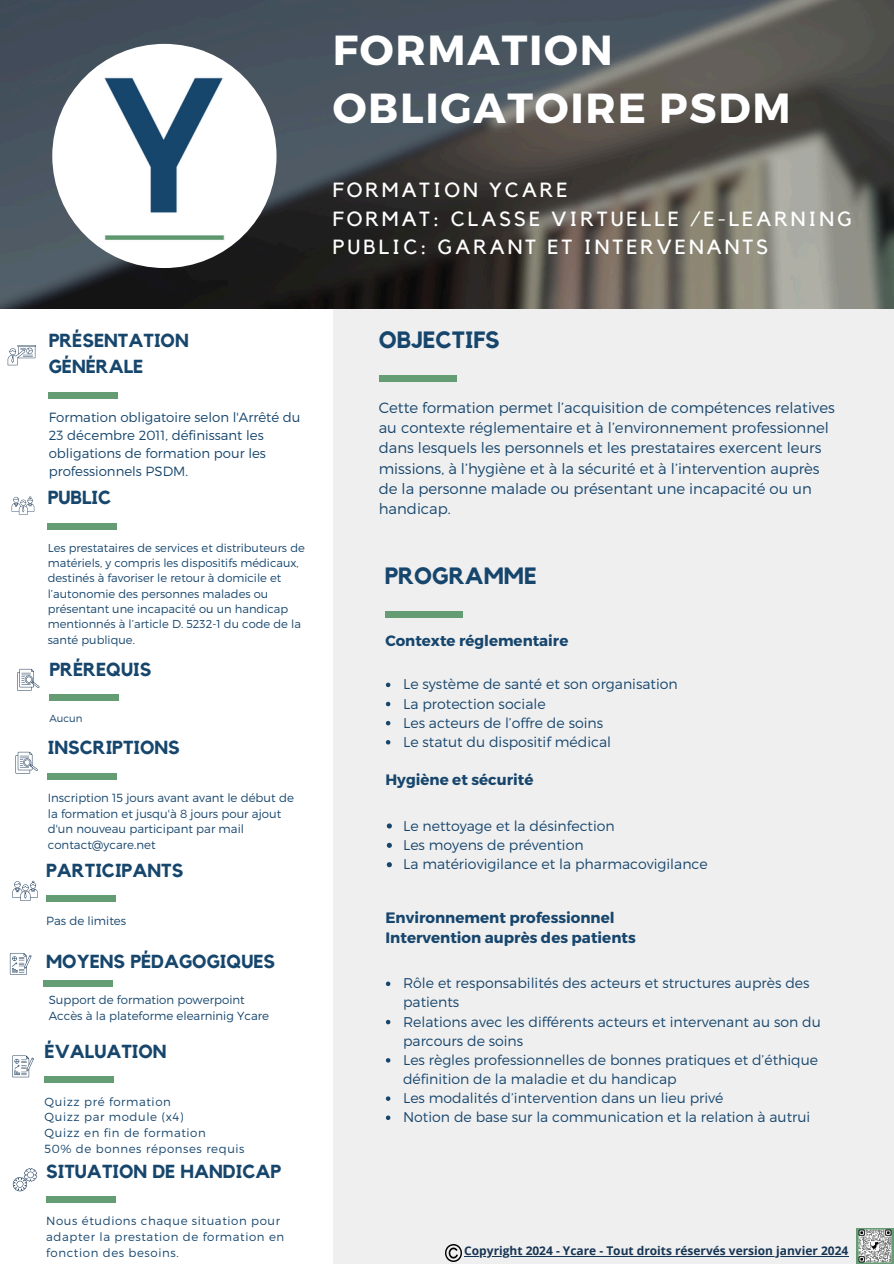
<style>
.page{position:relative;width:894px;height:1264px;background:#fff}
.page>*{position:absolute;margin:0;border:0;box-sizing:border-box;transform-origin:0 0}
.t1{font:700 42px/58.5px "Montserrat";letter-spacing:.04em;color:#fff}
.t2{font:700 23.55px "Kollektif";color:#17466d}
.t3{font:20.4px/28.5px "Kollektif";letter-spacing:.145em;color:#fff}
.t4{font:700 18.75px/26px "Kollektif";color:#17466d}
.t5{font:700 15px/20.4px "Montserrat";color:#17466d}
.t6{font:300 14.85px/20.2px "Montserrat";color:#17466d}
.t7{font:300 14.1px/19.2px "Montserrat";color:#17466d}
.t8{font:300 13.35px/17.7px "Montserrat";color:#17466d}
.t9{font:700 12px "Open Sans";color:#173554}
.t10{font:300 11.7px/15.6px "Montserrat";color:#17466d}
.t11{font:300 11.7px/15.6px "Montserrat";letter-spacing:.05em;color:#17466d}
.t12{font:300 11.4px/15.3px "Montserrat";color:#17466d}
.t13{font:300 10.2px "Montserrat";color:#17466d}
</style>
<div class="page">
<div style="left:332px;top:308px;width:561px;height:955px;background:#efefef"></div>
<img style="left:0;top:0;width:893px;height:308px">
<img style="left:52px;top:44px;width:224px;height:224px;border-radius:50%">
<div style="left:49px;top:392px;width:69px;height:6px;background:#649c74"></div>
<div style="left:378px;top:375px;width:78px;height:7px;background:#649c74"></div>
<svg style="left:386px;top:823px;width:6px;height:5px"></svg>
<svg style="left:386px;top:842px;width:6px;height:5px"></svg>
<svg style="left:386px;top:862px;width:6px;height:5px"></svg>
<div style="left:48px;top:523px;width:69px;height:6px;background:#649c74"></div>
<svg style="left:8px;top:345px;width:28px;height:20px"></svg>
<svg style="left:12px;top:496px;width:22px;height:18px"></svg>
<div style="left:49px;top:694px;width:69px;height:6px;background:#649c74"></div>
<svg style="left:17px;top:669px;width:22px;height:21px"></svg>
<div style="left:48px;top:773px;width:69px;height:6px;background:#649c74"></div>
<svg style="left:15px;top:751px;width:23px;height:22px"></svg>
<div style="left:46px;top:895px;width:69px;height:6px;background:#649c74"></div>
<svg style="left:12px;top:880px;width:26px;height:21px"></svg>
<div style="left:384px;top:611px;width:78px;height:7px;background:#649c74"></div>
<svg style="left:386px;top:981px;width:4px;height:5px"></svg>
<svg style="left:386px;top:1019px;width:4px;height:5px"></svg>
<svg style="left:386px;top:1058px;width:4px;height:4px"></svg>
<svg style="left:386px;top:1096px;width:4px;height:4px"></svg>
<svg style="left:386px;top:1115px;width:4px;height:4px"></svg>
<div style="left:45px;top:1076px;width:69px;height:6px;background:#649c74"></div>
<div style="left:46px;top:1196px;width:69px;height:6px;background:#649c74"></div>
<svg style="left:12px;top:1055px;width:22px;height:22px"></svg>
<svg style="left:13px;top:1168px;width:24px;height:23px"></svg>
<img style="left:856px;top:1228px;width:37px;height:35px">
<svg style="left:386px;top:682px;width:4px;height:5px"></svg>
<svg style="left:386px;top:701px;width:4px;height:5px"></svg>
<svg style="left:386px;top:721px;width:4px;height:4px"></svg>
<svg style="left:386px;top:740px;width:4px;height:4px"></svg>
<div style="left:44px;top:980px;width:69px;height:6px;background:#649c74"></div>
<svg style="left:10px;top:953px;width:21px;height:21px"></svg>
<img style="left:445px;top:1244px;width:16px;height:17px">
<hr style="left:464px;top:1256px;width:384px;height:1px;background:#173554">
<p class="t1" style="left:332px;top:18px;width:459px">FORMATION<br>OBLIGATOIRE PSDM</p>
<p class="t3" style="left:332px;top:177px;width:520px">FORMATION YCARE<br>FORMAT: CLASSE VIRTUELLE /E-LEARNING<br>PUBLIC: GARANT ET INTERVENANTS</p>
<h1 class="t4" style="left:49px;top:328px;width:141px">PRÉSENTATION<br>GÉNÉRALE</h1>
<h4 class="t8" style="left:49px;top:408px;width:253px">Formation obligatoire selon l'Arrêté du 23 décembre 2011, définissant les obligations de formation pour les professionnels PSDM.</h4>
<p class="t6" style="left:378px;top:397px;width:457px">Cette formation permet l’acquisition de compétences relatives au contexte réglementaire et à l’environnement professionnel dans lesquels les personnels et les prestataires exercent leurs missions, à l’hygiène et à la sécurité et à l’intervention auprès de la personne malade ou présentant une incapacité ou un handicap.</p>
<h3 class="t2" style="left:378px;top:329px;width:122px">OBJECTIFS</h3>
<p class="t4" style="left:48px;top:485px;width:65px">PUBLIC</p>
<p class="t12" style="left:48px;top:539px;width:258px">Les prestataires de services et distributeurs de matériels, y compris les dispositifs médicaux, destinés à favoriser le retour à domicile et l’autonomie des personnes malades ou présentant une incapacité ou un handicap mentionnés à l’article D. 5232-1 du code de la santé publique.</p>
<h3 class="t4" style="left:49px;top:656px;width:103px">PRÉREQUIS</h3>
<p class="t13" style="left:49px;top:711px;width:35px">Aucun</p>
<p class="t4" style="left:48px;top:735px;width:133px">INSCRIPTIONS</p>
<h3 class="t10" style="left:48px;top:789px;width:247px">Inscription 15 jours avant avant le début de la formation et jusqu'à 8 jours pour ajout d'un nouveau participant par mail contact@ycare.net</h3>
<p class="t4" style="left:46px;top:858px;width:138px">PARTICIPANTS</p>
<p class="t10" style="left:46px;top:912px;width:81px">Pas de limites</p>
<h3 class="t2" style="left:384px;top:564px;width:153px">PROGRAMME</h3>
<h5 class="t5" style="left:385px;top:629px;width:184px">Contexte réglementaire</h5>
<p class="t7" style="left:403px;top:674px;width:276px">Le système de santé et son organisation</p>
<p class="t7" style="left:403px;top:693px;width:144px">La protection sociale</p>
<p class="t7" style="left:403px;top:712px;width:201px">Les acteurs de l’offre de soins</p>
<p class="t7" style="left:403px;top:731px;width:209px">Le statut du dispositif médical</p>
<h3 class="t5" style="left:385px;top:768px;width:149px">Hygiène et sécurité</h3>
<p class="t7" style="left:403px;top:815px;width:213px">Le nettoyage et la désinfection</p>
<p class="t7" style="left:403px;top:834px;width:182px">Les moyens de prévention</p>
<h3 class="t7" style="left:403px;top:854px;width:306px">La matériovigilance et la pharmacovigilance</h3>
<p class="t5" style="left:385px;top:906px;width:252px">Environnement professionnel<br>Intervention auprès des patients</p>
<p class="t7" style="left:403px;top:973px;width:408px">Rôle et responsabilités des acteurs et structures auprès des patients</p>
<p class="t7" style="left:403px;top:1011px;width:419px">Relations avec les différents acteurs et intervenant au son du parcours de soins</p>
<h3 class="t7" style="left:403px;top:1049px;width:416px">Les règles professionnelles de bonnes pratiques et d’éthique définition de la maladie et du handicap</h3>
<p class="t7" style="left:403px;top:1087px;width:322px">Les modalités d’intervention dans un lieu privé</p>
<p class="t7" style="left:403px;top:1106px;width:408px">Notion de base sur la communication et la relation à autrui</p>
<h5 class="t4" style="left:46px;top:949px;width:230px">MOYENS PÉDAGOGIQUES</h5>
<p class="t10" style="left:49px;top:991px;width:197px">Support de formation powerpoint</p>
<p class="t10" style="left:49px;top:1007px;width:222px">Accès à la plateforme elearninig Ycare</p>
<p class="t4" style="left:45px;top:1038px;width:124px">ÉVALUATION</p>
<p class="t11" style="left:45px;top:1093px;width:128px">Quizz pré formation</p>
<p class="t11" style="left:45px;top:1108px;width:140px">Quizz par module (x4)</p>
<h3 class="t11" style="left:45px;top:1124px;width:163px">Quizz en fin de formation</h3>
<p class="t11" style="left:45px;top:1140px;width:201px">50% de bonnes réponses requis</p>
<h2 class="t4" style="left:46px;top:1158px;width:236px">SITUATION DE HANDICAP</h2>
<h6 class="t11" style="left:46px;top:1212px;width:239px">Nous étudions chaque situation pour adapter la prestation de formation en fonction des besoins.</h6>
<h5 class="t9" style="left:464px;top:1242px;width:385px">Copyright 2024 - Ycare - Tout droits réservés version janvier 2024</h5>
</div>
